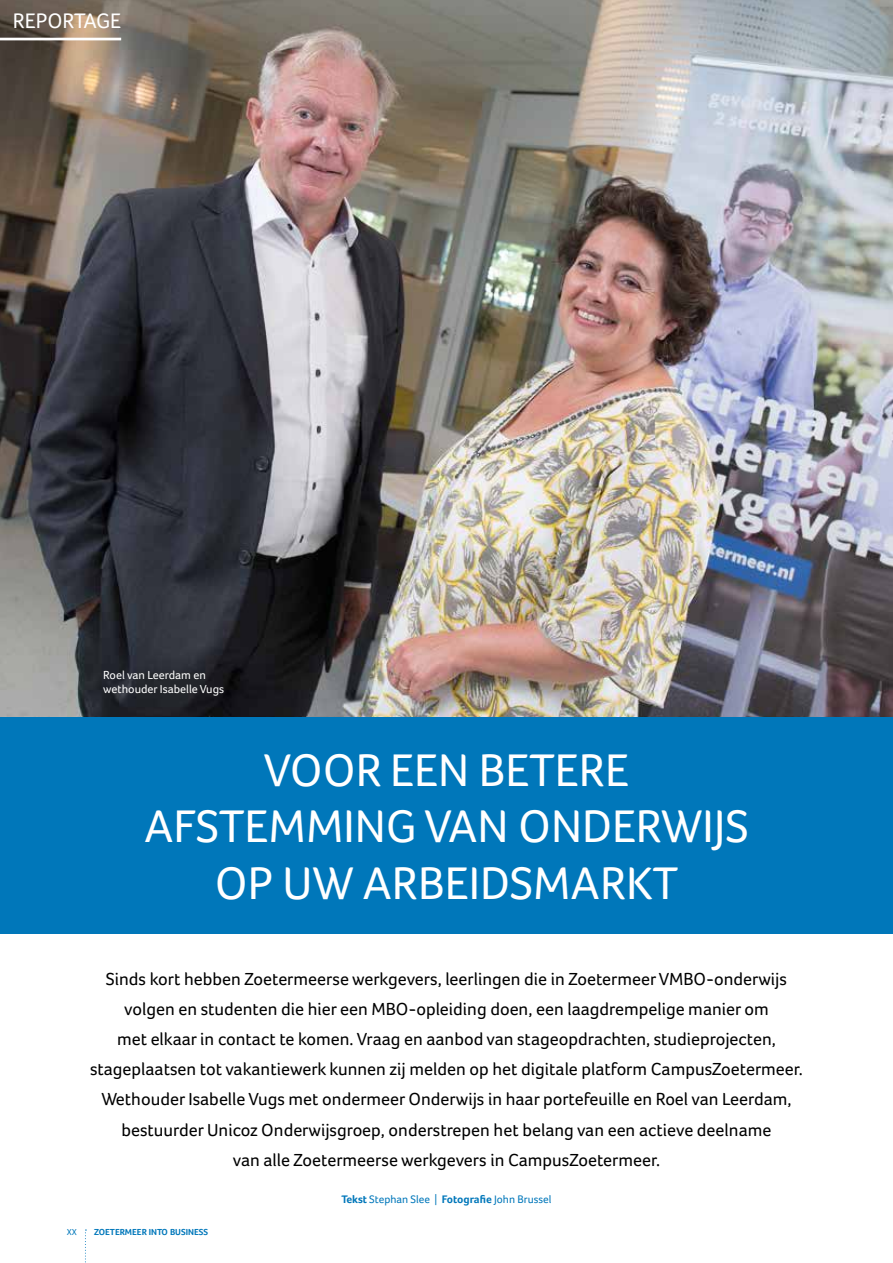
<style>
.page{position:relative;width:893px;height:1263px;background:#fff}
.page>*{position:absolute;margin:0;border:0;box-sizing:border-box;transform-origin:0 0}
.t1{font:47.1px/56.6px "Foco";color:#fff}
.t2{font:21.6px "Foco";color:#fff}
.t3{font:18px/30px "Foco";color:#000;text-align:center}
.t4{font:12px/14.4px "Foco";color:#fff}
.t5{font:11.25px "Foco";color:#0077ba}
.t6{font:700 9px "Foco";color:#0077ba}
.t7{font:9px "Foco";color:#0077ba}
.s1{font-weight:700}
</style>
<div class="page">
<img style="left:0;top:0;width:893px;height:717px">
<hr style="left:0;top:38px;width:121px;height:2px;background:#fff">
<svg style="left:85px;top:1229px;width:1px;height:34px"></svg>
<div style="left:0;top:717px;width:893px;height:217px;background:#0077ba"></div>
<p class="t2" style="left:13px;top:8px;width:110px">reportage</p>
<p class="t4" style="left:103px;top:668px;width:122px">Roel van Leerdam en wethouder Isabelle Vugs</p>
<h1 class="t1" style="left:264px;top:741px;width:57px">Voor</h1>
<h1 class="t1" style="left:390px;top:741px;width:240px">een betere</h1>
<h1 class="t1" style="left:144px;top:798px;width:153px">afstemmi</h1>
<h1 class="t1" style="left:215px;top:798px;width:465px;text-indent:140px">ng van onderwijs op uw arbeidsmarkt</h1>
<p class="t3" style="left:90px;top:964px;width:714px">Sinds kort hebben Zoetermeerse werkgevers, leerlingen die in Zoetermeer VMBO-onderwijs volgen en studenten die hier een MBO-opleiding doen, een laagdrempelige manier om<br>met elkaar in contact te komen. Vraag en aanbod van stageopdrachten, studieprojecten, stageplaatsen tot vakantiewerk kunnen zij melden op het digitale platform CampusZoetermeer.<br>Wethouder Isabelle Vugs met ondermeer Onderwijs in haar portefeuille en Roel van Leerdam, bestuurder Unicoz Onderwijsgroep, onderstrepen het belang van een actieve deelname<br>van alle Zoetermeerse werkgevers in CampusZoetermeer.</p>
<p class="t7" style="left:67px;top:1227px;width:12px">XX</p>
<p class="t6" style="left:94px;top:1227px;width:115px">ZOETERMEER INTO BUSINESS</p>
<p class="t5" style="left:342px;top:1192px;width:211px"><span class="s1">Tekst</span> Stephan Slee | <span class="s1">Fotografie</span> John Brussel</p>
</div>
